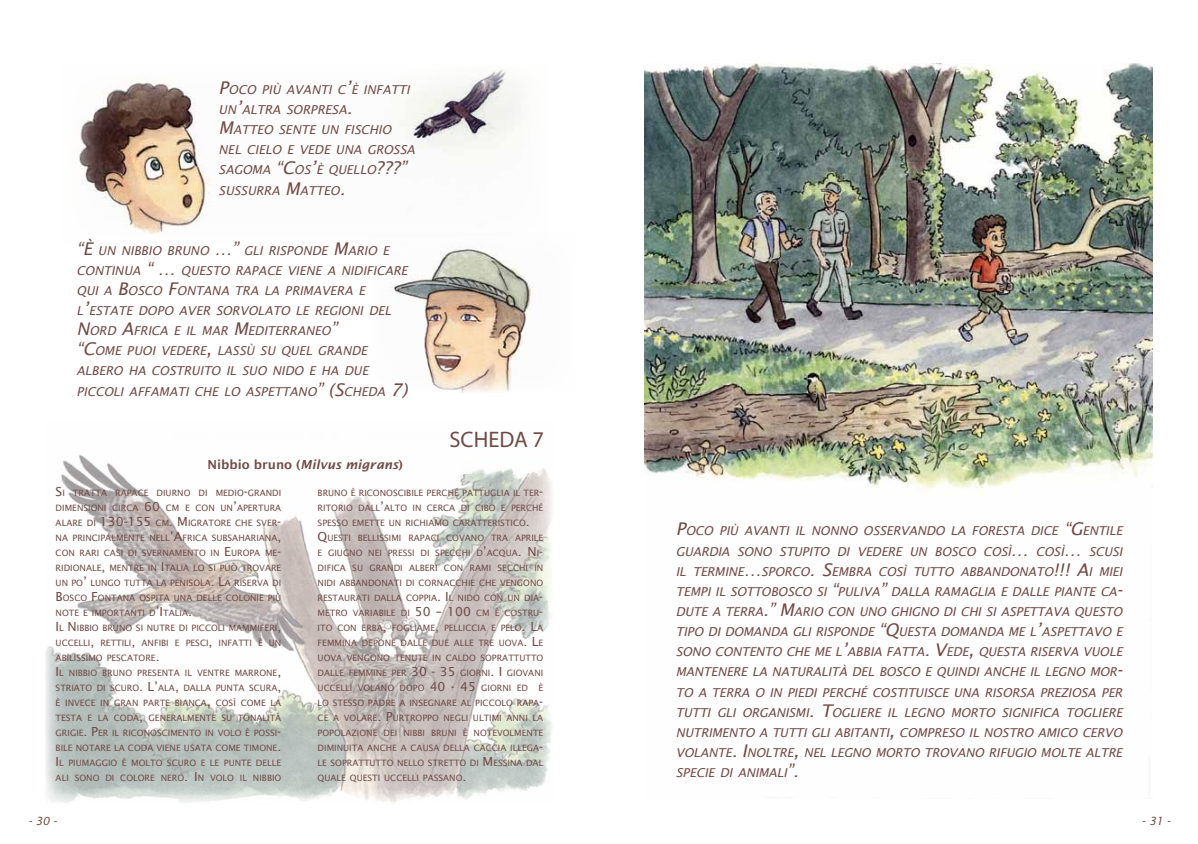
<style>
.page{position:relative;width:1198px;height:844px;background:#fff}
.page>*{position:absolute;margin:0;border:0;box-sizing:border-box;transform-origin:0 0}
.t1{font:22.5px "Myriad Pro";color:#704c47}
.t2{font:600 12.5px "Lucida Sans";color:#704c47}
.t3{font:italic 12.25px/20.1px "Lucida Sans";color:#704c47}
.t4{font:italic 11.25px "Lucida Sans";color:#704c47}
.t5{font:8.75px/15px "Lucida Sans";color:#704c47}
.s1{font-size:17.5px}
.s2{font-style:italic}
.s3{font-size:12.5px}
</style>
<div class="page">
<img style="left:79px;top:69px;width:445px;height:166px">
<img style="left:45px;top:455px;width:507px;height:348px">
<img style="left:644px;top:64px;width:509px;height:610px">
<img style="left:369px;top:233px;width:164px;height:159px">
<h3 class="t3" style="left:219px;top:79px;width:198px"><span class="s1">P</span>OCO PIÙ AVANTI C<span class="s1">’</span>È INFATTI<br>UN<span class="s1">’</span>ALTRA SORPRESA<span class="s1">.<br>M</span>ATTEO SENTE UN FISCHIO<br>NEL CIELO E VEDE UNA GROSSA<br>SAGOMA <span class="s1">“C</span>OS<span class="s1">’</span>È QUELLO<span class="s1">???”<br></span>SUSS URRA <span class="s1">M</span>ATTEO<span class="s1">.</span></h3>
<p class="t3" style="left:76px;top:240px;width:333px"><span class="s1">“</span><span class="s1">È</span> UN NIBBIO BRUNO <span class="s1">…”</span> GLI RISPONDE <span class="s1">M</span>ARIO E CONTINUA <span class="s1">“ …</span> QUESTO RAPACE VIENE A NIDIFICARE QUI A <span class="s1">B</span>OSCO <span class="s1">F</span>ONTANA TRA LA PRIMAVERA E L<span class="s1">’</span>ESTATE DOPO AVER SORVOLATO LE REGIONI DEL <span class="s1">N</span>ORD <span class="s1">A</span>FRICA E IL MAR <span class="s1">M</span>EDITERRANEO<span class="s1">”<br>“C</span>OME PUOI VEDERE<span class="s1">,</span> LASSÙ SU QUEL GRANDE ALBERO HA COSTRUITO IL SUO NIDO E HA DUE PICCOLI AFFAMATI CHE LO ASPETTANO<span class="s1">” (S</span>CHEDA <span class="s1">7)</span></p>
<h2 class="t2" style="left:207px;top:457px;width:197px">Nibbio bruno (<span class="s2">Milvus migrans</span>)</h2>
<h1 class="t1" style="left:449px;top:425px;width:96px">SCHEDA 7</h1>
<p class="t5" style="left:56px;top:485px;width:72px"><span class="s3">S</span>I TRATTA RAPA</p>
<p class="t5" style="left:56px;top:485px;width:227px;text-align:justify;text-indent:82px">CE DIURNO DI MEDIO<span class="s3">-</span>GRANDI DIMENSIONI CIRCA <span class="s3">60</span> CM E CON UN<span class="s3">’</span>APERTURA ALA</p>
<p class="t5" style="left:56px;top:515px;width:227px;text-indent:17px">RE DI <span class="s3">130-155</span> CM<span class="s3">. M</span> IGRATORE CHE SVER<span class="s3">-</span>NA PRINCIPALMENTE NELL <span class="s3">’A</span>FRICA SUBSAHARIANA<span class="s3">, </span>CON RARI CASI DI SVERNAMENTO IN <span class="s3">E</span>UROPA ME<span class="s3">-</span>RIDIONALE<span class="s3">,</span> MENTRE IN <span class="s3">I</span> TALIA LO SI PUÒ TROVARE UN PO<span class="s3">’</span> LUNGO TUTTA LA PENISOLA<span class="s3">. L</span>A RISERVA DI <span class="s3">B</span>OSCO <span class="s3">F</span>ONTANA OSPITA UNA DELLE COLONIE PIÙ NOTE E IMPORTANTI D<span class="s3">’I</span>TALIA<span class="s3">.<br>I</span> L <span class="s3">N</span> IBBIO BRUNO SI NUTRE DI PICCOLI MAMMIFERI<span class="s3">, </span>UCCELLI<span class="s3">,</span> RETTILI<span class="s3">,</span> ANFIBI E PESCI<span class="s3">,</span> INFATTI È UN ABILISSIMO PESCATORE<span class="s3">.<br>I</span> L NIBBIO BRUNO PRESENTA IL VENTRE MARRONE<span class="s3">, </span>STRIATO DI SCURO<span class="s3">. L’</span>ALA <span class="s3">,</span> DALLA</p>
<p class="t5" style="left:56px;top:680px;width:227px;text-indent:160px">PUNTA SCURA<span class="s3">,<br></span>È INVECE IN GRAN PARTE BIANCA<span class="s3">,</span> COSÌ COME LA<br>TESTA E LA</p>
<p class="t5" style="left:56px;top:710px;width:227px;text-align:justify;text-indent:58px">CODA <span class="s3">,</span> GENERALMENTE SU TONALITÀ GRIGIE<span class="s3">. P</span>ER IL RICONOSCIMENTO IN VOLO È POSSI<span class="s3">-</span>BILE NOTARE LA CODA VIENE USATA COME TIMONE<span class="s3">.<br>I</span> L PIUMAGGIO È MOLTO SCURO E LE PUNTE DELLE ALI SONO DI COLORE NERO<span class="s3">. I</span> N VOLO IL NIBBIO</p>
<p class="t5" style="left:318px;top:485px;width:227px">BRUNO È RICONOSCIBILE PERCHÉ PATTUGLIA IL TER<span class="s3">-<br></span>RITORIO DALL</p>
<p class="t5" style="left:318px;top:500px;width:227px;text-indent:63px"><span class="s3">’</span>ALTO IN CERCA DI CIBO E PERCHÉ<br>SPESSO EMETTE UN RICHIAMO CARATTERISTICO<span class="s3">.<br>Q</span>UESTI BELLISSIMI RAPA</p>
<p class="t5" style="left:318px;top:530px;width:227px;text-align:justify;text-indent:113px">CI COVANO TRA APRILE E GIUGNO NEI PRESSI DI SPECCHI D<span class="s3">’</span>ACQUA<span class="s3">. N</span> I<span class="s3">-</span>DIFICA SU GRANDI ALBERI CON RAMI SECCHI IN NIDI ABBANDONATI DI CORNACCHIE CHE VENGONO RESTAURATI DALLA</p>
<p class="t5" style="left:318px;top:590px;width:227px;text-align:justify;text-indent:88px">COPPIA<span class="s3">. I</span> L NIDO CON UN DIA<span class="s3">-</span>METRO VARIABILE DI <span class="s3">50 – 100</span> CM È COSTRU<span class="s3">-</span>ITO CON ERBA<span class="s3">,</span> FOGLIAME<span class="s3">,</span> PELLICCIA E PELO<span class="s3">. L</span>A FEMMINA DEPONE DALL</p>
<p class="t5" style="left:318px;top:635px;width:227px;text-indent:105px">E DUE ALLE TRE UOVA<span class="s3">. L</span>E<br>UOVA VENGONO TENUTE IN CALD</p>
<p class="t5" style="left:469px;top:650px;width:76px">O SOPRATTUTTO</p>
<p class="t5" style="left:318px;top:665px;width:227px;text-align:justify;text-indent:22px">E FEMMINE PER <span class="s3">30 - 35</span> GIORNI<span class="s3">. I</span> GIOVANI UCCELLI VOLANO DOPO <span class="s3">40 - 45</span> GIORNI ED È LO STESSO PAD</p>
<p class="t5" style="left:318px;top:665px;width:7px">DALL</p>
<p class="t5" style="left:318px;top:695px;width:227px;text-indent:68px">RE A INSEGNARE AL PICCOLO RAPA<span class="s3">-</span>CE A VOLARE<span class="s3">. P</span>URTROPPO NEGLI ULTIMI ANNI LA POPOLAZIONE DEI NIBBI BRUNI È NOTEVOLMENTE DIMINUITA ANCHE A CAUSA DELLA</p>
<p class="t5" style="left:318px;top:740px;width:227px;text-indent:156px">CACCIA ILLEGA<span class="s3">-<br></span>LE SOPRATTUTTO NELLO STRETTO DI <span class="s3">M</span> ESSINA DAL<br>QUALE QUESTI UCCELLI PASSANO<span class="s3">.</span></p>
<p class="t3" style="left:676px;top:520px;width:448px;text-align:justify"><span class="s1">P</span>OCO PIÙ AVANTI IL NONNO OSSERVANDO LA FORESTA DICE <span class="s1">“G</span>ENTILE GUARDIA SONO STUPITO DI VEDERE UN BOSCO COSÌ<span class="s1">…</span> COSÌ<span class="s1">…</span> SCUSI IL TERMINE<span class="s1">…</span>SPORCO<span class="s1">. S</span>EMBRA COSÌ TUTTO ABBANDONATO<span class="s1">!!! A</span>I MIEI TEMPI IL SOTTOBOSCO SI <span class="s1">“</span>PULIVA<span class="s1">”</span> DALLA RAMAGLIA E DALLE PIANTE CA<span class="s1">-</span>DUTE A TERRA<span class="s1">.” M</span>ARIO CON UNO GHIGNO DI CHI SI ASPETTAVA QUESTO TIPO DI DOMANDA GLI RISPONDE <span class="s1">“Q</span>UESTA DOMANDA ME L<span class="s1">’</span>ASPETTAVO E SONO CONTENTO CHE ME L<span class="s1">’</span>ABBIA FATTA<span class="s1">. V</span>EDE<span class="s1">,</span> QUESTA RISERVA VUOLE MANTENERE LA NATURALITÀ DEL BOSCO E QUINDI ANCHE IL LEGNO MOR<span class="s1">-</span>TO A TERRA O IN PIEDI PERCHÉ COSTITUISCE UNA RISORSA PREZIOSA PER TUTTI GLI ORGANISMI<span class="s1">. T</span>OGLIERE IL LEGNO MORTO SIGNIFICA TOGLIERE NUTRIMENTO A TUTTI GLI ABITANTI<span class="s1">,</span> COMPRESO IL NOSTRO AMICO CERVO VOLANTE<span class="s1">. I</span>NOLTRE<span class="s1">,</span> NEL LEGNO MORTO TROVANO RIFUGIO MOLTE ALTRE SPECIE DI ANIMALI<span class="s1">”.</span></p>
<p class="t4" style="left:28px;top:814px;width:30px">- 30 -</p>
<p class="t4" style="left:1142px;top:814px;width:30px">- 31 -</p>
</div>
